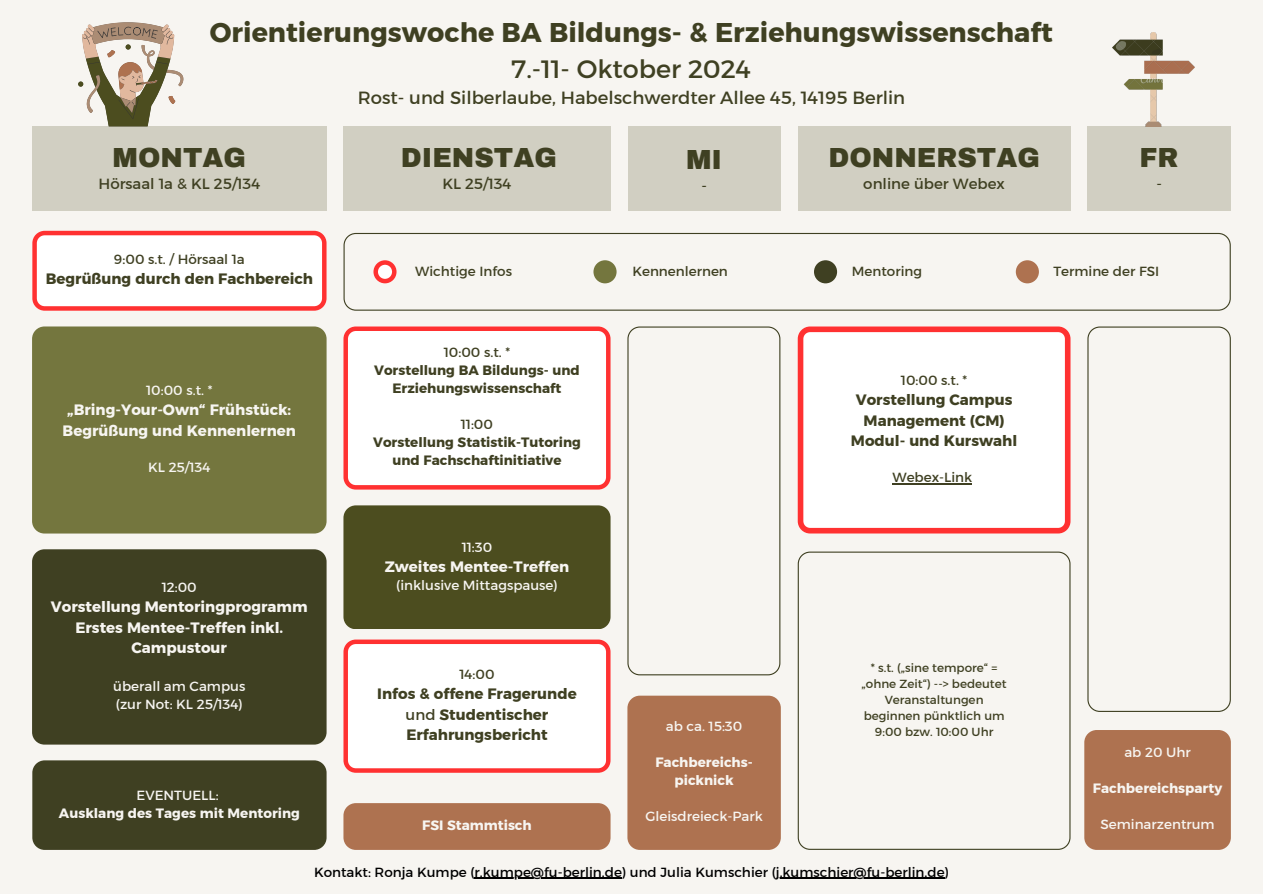
<style>
.page{position:relative;width:1263px;height:894px;background:#fff}
.page>*{position:absolute;margin:0;border:0;box-sizing:border-box;transform-origin:0 0}
.t1{font:27px "Kief Montaser Bold";color:#3f4022}
.t2{font:900 27px "Archivo";color:#3f4022}
.t3{font:25.5px "Kief Montaser Regular";color:#3f4022}
.t4{font:18px "Kief Montaser Regular";color:#3f4022}
.t5{font:15px/20.2px "Kief Montaser Bold";color:#f7f5f1;text-align:center}
.t6{font:15px/20.2px "Kief Montaser Bold";color:#3f4022;text-align:center}
.t7{font:15px "Kief Montaser Regular";color:#3f4022}
.t8{font:13.5px "Kief Montaser Regular";color:#f7f5f1}
.t9{font:13.5px "Kief Montaser Regular";color:#3f4022}
.t10{font:13.5px/18px "Kief Montaser Bold";color:#3f4022;text-align:center}
.t11{font:13.5px "Kief Montaser Regular";color:#000}
.t12{font:13.5px/18px "Kief Montaser Bold";color:#f7f5f1;text-align:center}
.t13{font:11.85px/15.9px "Kief Montaser Regular";color:#3f4022;text-align:center}
.s1{font-family:"Kief Montaser Regular"}
</style>
<div class="page">
<div style="left:0;top:0;width:1263px;height:893px;background:#f7f5f1"></div>
<div style="left:627px;top:695px;width:154px;height:154px;background:#ae7250;border-radius:12px"></div>
<div style="left:1084px;top:729px;width:147px;height:120px;background:#ae7250;border-radius:12px"></div>
<svg style="left:798px;top:326px;width:272px;height:207px"></svg>
<hr style="left:892px;top:483px;width:80px;height:1px;background:#3f4022">
<div style="left:32px;top:326px;width:294px;height:207px;background:#74763e;border-radius:12px"></div>
<div style="left:32px;top:549px;width:294px;height:195px;background:#3f4022;border-radius:12px"></div>
<div style="left:32px;top:760px;width:295px;height:89px;background:#3f4022;border-radius:12px"></div>
<svg style="left:32px;top:231px;width:295px;height:79px"></svg>
<svg style="left:343px;top:326px;width:267px;height:163px"></svg>
<div style="left:343px;top:802px;width:268px;height:47px;background:#ae7250;border-radius:12px"></div>
<div style="left:343px;top:505px;width:268px;height:124px;background:#4c4d1f;border-radius:12px"></div>
<svg style="left:343px;top:639px;width:267px;height:133px"></svg>
<svg style="left:343px;top:233px;width:888px;height:77px"></svg>
<div style="left:1016px;top:260px;width:23px;height:23px;background:#ae7250;border-radius:50%"></div>
<div style="left:814px;top:260px;width:23px;height:23px;background:#3f4022;border-radius:50%"></div>
<div style="left:593px;top:260px;width:24px;height:23px;background:#74763e;border-radius:50%"></div>
<svg style="left:373px;top:260px;width:24px;height:23px"></svg>
<div style="left:32px;top:126px;width:294px;height:85px;background:#d1cfc2"></div>
<div style="left:343px;top:126px;width:267px;height:85px;background:#d1cfc2"></div>
<div style="left:628px;top:126px;width:153px;height:85px;background:#d1cfc2"></div>
<div style="left:798px;top:126px;width:272px;height:85px;background:#d1cfc2"></div>
<div style="left:1087px;top:126px;width:144px;height:85px;background:#d1cfc2"></div>
<svg style="left:627px;top:326px;width:153px;height:349px"></svg>
<svg style="left:798px;top:551px;width:272px;height:298px"></svg>
<svg style="left:1087px;top:326px;width:143px;height:385px"></svg>
<hr style="left:475px;top:877px;width:147px;height:1px;background:#000">
<hr style="left:776px;top:877px;width:169px;height:1px;background:#000">
<svg style="left:78px;top:22px;width:105px;height:104px"></svg>
<img style="left:1113px;top:33px;width:82px;height:93px">
<h6 class="t1" style="left:210px;top:16px;width:845px">Orientierungswoche BA Bildungs- &amp; Erziehungswissenschaft</h6>
<h6 class="t3" style="left:512px;top:54px;width:241px">7.-11- Oktober 2024</h6>
<h6 class="t4" style="left:358px;top:87px;width:549px">Rost- und Silberlaube, Habelschwerdter Allee 45, 14195 Berlin</h6>
<p class="t2" style="left:113px;top:143px;width:135px">MONTAG</p>
<p class="t7" style="left:98px;top:174px;width:163px">Hörsaal 1a &amp; KL 25/134</p>
<p class="t2" style="left:401px;top:143px;width:157px">DIENSTAG</p>
<h4 class="t7" style="left:442px;top:174px;width:71px">KL 25/134</h4>
<h6 class="t2" style="left:686px;top:145px;width:37px">MI</h6>
<p class="t7" style="left:701px;top:176px;width:7px">-</p>
<p class="t2" style="left:828px;top:143px;width:213px">DONNERSTAG</p>
<h4 class="t7" style="left:863px;top:174px;width:143px">online über Webex</h4>
<p class="t2" style="left:1140px;top:143px;width:41px">FR</p>
<p class="t7" style="left:1156px;top:174px;width:7px">-</p>
<h4 class="t9" style="left:114px;top:250px;width:132px">9:00 s.t. / Hörsaal 1a</h4>
<h4 class="t6" style="left:46px;top:268px;width:269px">Begrüßung durch den Fachbereich</h4>
<h3 class="t8" style="left:146px;top:382px;width:68px">10:00 s.t. *</h3>
<h3 class="t5" style="left:63px;top:400px;width:235px">„Bring-Your-Own“ Frühstück:<br>Begrüßung und Kennenlernen</h3>
<h1 class="t8" style="left:148px;top:458px;width:64px">KL 25/134</h1>
<h4 class="t8" style="left:162px;top:579px;width:36px">12:00</h4>
<h4 class="t5" style="left:51px;top:596px;width:258px">Vorstellung Mentoringprogramm<br>Erstes Mentee-Treffen inkl.<br>Campustour</h4>
<h1 class="t8" style="left:113px;top:678px;width:134px">überall am Campus</h1>
<p class="t8" style="left:116px;top:696px;width:128px">(zur Not: KL 25/134)</p>
<h4 class="t8" style="left:137px;top:786px;width:83px">EVENTUELL:</h4>
<p class="t12" style="left:59px;top:803px;width:242px">Ausklang des Tages mit Mentoring</p>
<p class="t9" style="left:415px;top:262px;width:98px">Wichtige Infos</p>
<p class="t9" style="left:632px;top:262px;width:97px">Kennenlernen</p>
<p class="t9" style="left:852px;top:262px;width:72px">Mentoring</p>
<p class="t9" style="left:1053px;top:262px;width:107px">Termine der FSI</p>
<h5 class="t9" style="left:444px;top:344px;width:68px">10:00 s.t. *</h5>
<h4 class="t10" style="left:374px;top:361px;width:207px">Vorstellung BA Bildungs- und<br>Erziehungswissenschaft</h4>
<p class="t9" style="left:461px;top:416px;width:34px">11:00</p>
<p class="t10" style="left:373px;top:433px;width:209px">Vorstellung Statistik-Tutoring</p>
<p class="t10" style="left:392px;top:451px;width:170px">und Fachschaftinitiative</p>
<p class="t8" style="left:462px;top:538px;width:32px">11:30</p>
<p class="t5" style="left:385px;top:556px;width:186px">Zweites Mentee-Treffen</p>
<p class="t8" style="left:396px;top:576px;width:163px">(inklusive Mittagspause)</p>
<p class="t9" style="left:459px;top:665px;width:37px">14:00</p>
<p class="t6" style="left:377px;top:683px;width:201px">Infos &amp; offene Fragerunde <span class="s1">und</span> Studentischer<br>Erfahrungsbericht</p>
<p class="t12" style="left:422px;top:816px;width:111px">FSI Stammtisch</p>
<h2 class="t8" style="left:666px;top:717px;width:78px">ab ca. 15:30</h2>
<p class="t12" style="left:655px;top:752px;width:99px">Fachbereichs&shy;picknick</p>
<p class="t8" style="left:645px;top:807px;width:119px">Gleisdreieck-Park</p>
<h4 class="t9" style="left:901px;top:372px;width:68px">10:00 s.t. *</h4>
<h4 class="t6" style="left:851px;top:389px;width:168px">Vorstellung Campus<br>Management (CM)<br>Modul- und Kurswahl</h4>
<h1 class="t9" style="left:892px;top:468px;width:81px">Webex-Link</h1>
<p class="t13" style="left:862px;top:659px;width:147px">* s.t. („sine tempore“ = „ohne Zeit“) --&gt; bedeutet<br>Veranstaltungen beginnen pünktlich um<br>9:00 bzw. 10:00 Uhr</p>
<p class="t8" style="left:1124px;top:743px;width:68px">ab 20 Uhr</p>
<h1 class="t12" style="left:1093px;top:779px;width:131px">Fachbereichsparty</h1>
<h1 class="t8" style="left:1100px;top:815px;width:116px">Seminarzentrum</h1>
<p class="t11" style="left:314px;top:863px;width:636px">Kontakt: Ronja Kumpe (r.kumpe@fu-berlin.de) und Julia Kumschier (j.kumschier@fu-berlin.de)</p>
</div>
